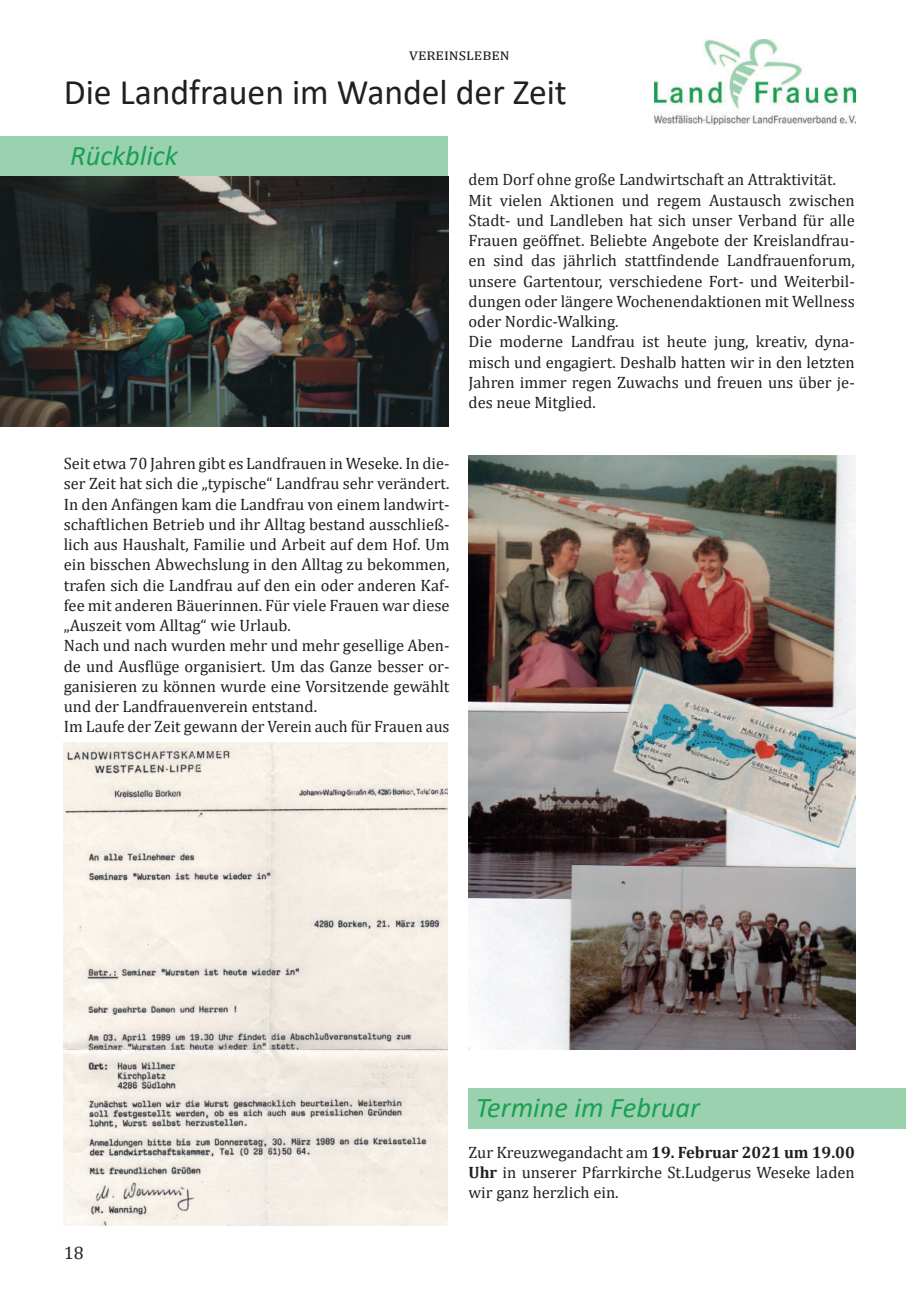
<style>
.page{position:relative;width:919px;height:1289px;background:#fff}
.page>*{position:absolute;margin:0;border:0;box-sizing:border-box;transform-origin:0 0}
.t1{font:36px "Calibri";color:#231f20}
.t2{font:italic 28.5px "Calibri";color:#19a053}
.t3{font:18px "Cambria";color:#231f20}
.t4{font:16.5px/20.2px "Cambria";color:#231f20}
.s1{font-weight:700}
</style>
<div class="page">
<img style="left:654px;top:39px;width:201px;height:86px">
<div style="left:0;top:136px;width:447px;height:41px;background:#9ad2b0"></div>
<div style="left:468px;top:1088px;width:438px;height:40px;background:#9ad2b0"></div>
<img style="left:64px;top:742px;width:383px;height:483px">
<img style="left:468px;top:455px;width:387px;height:594px">
<img style="left:0;top:177px;width:448px;height:249px">
<p class="t4" style="left:409px;top:44px;width:102px">VereinsLeben</p>
<h1 class="t1" style="left:64px;top:80px;width:504px">Die Landfrauen im Wandel der Zeit</h1>
<h2 class="t2" style="left:70px;top:139px;width:109px">Rückblick</h2>
<p class="t4" style="left:64px;top:454px;width:387px">Seit etwa 70 Jahren gibt es Landfrauen in Weseke. In die&shy;ser Zeit hat sich die „typische“ Landfrau sehr verändert.<br>In den Anfängen kam die Landfrau von einem landwirt&shy;schaftlichen Betrieb und ihr Alltag bestand ausschließ&shy;lich aus Haushalt, Familie und Arbeit auf dem Hof. Um ein bisschen Abwechslung in den Alltag zu bekommen, trafen sich die Landfrau auf den ein oder anderen Kaf&shy;fee mit anderen Bäuerinnen. Für viele Frauen war diese „Auszeit vom Alltag“ wie Urlaub.<br>Nach und nach wurden mehr und mehr gesellige Aben&shy;de und Ausflüge organisiert. Um das Ganze besser or&shy;ganisieren zu können wurde eine Vorsitzende gewählt und der Landfrauenverein entstand.<br>Im Laufe der Zeit gewann der Verein auch für Frauen aus</p>
<p class="t4" style="left:468px;top:170px;width:388px">dem Dorf ohne große Landwirtschaft an Attraktivität.<br>Mit vielen Aktionen und regem Austausch zwischen Stadt- und Landleben hat sich unser Verband für alle Frauen geöffnet. Beliebte Angebote der Kreislandfrau&shy;en sind das jährlich stattfindende Landfrauenforum, unsere Gartentour, verschiedene Fort- und Weiterbil&shy;dungen oder längere Wochenendaktionen mit Wellness oder Nordic-Walking.<br>Die moderne Landfrau ist heute jung, kreativ, dyna&shy;misch und engagiert. Deshalb hatten wir in den letzten Jahren immer regen Zuwachs und freuen uns über je&shy;des neue Mitglied.</p>
<p class="t3" style="left:64px;top:1244px;width:21px">18</p>
<h2 class="t2" style="left:475px;top:1090px;width:225px">Termine im Februar</h2>
<p class="t4" style="left:468px;top:1142px;width:388px;text-align:justify">Zur Kreuzwegandacht am <span class="s1">19. Februar 2021 um 19.00<br>Uhr</span> in unserer Pfarrkirche St.Ludgerus Weseke laden wir ganz herzlich ein.</p>
</div>
